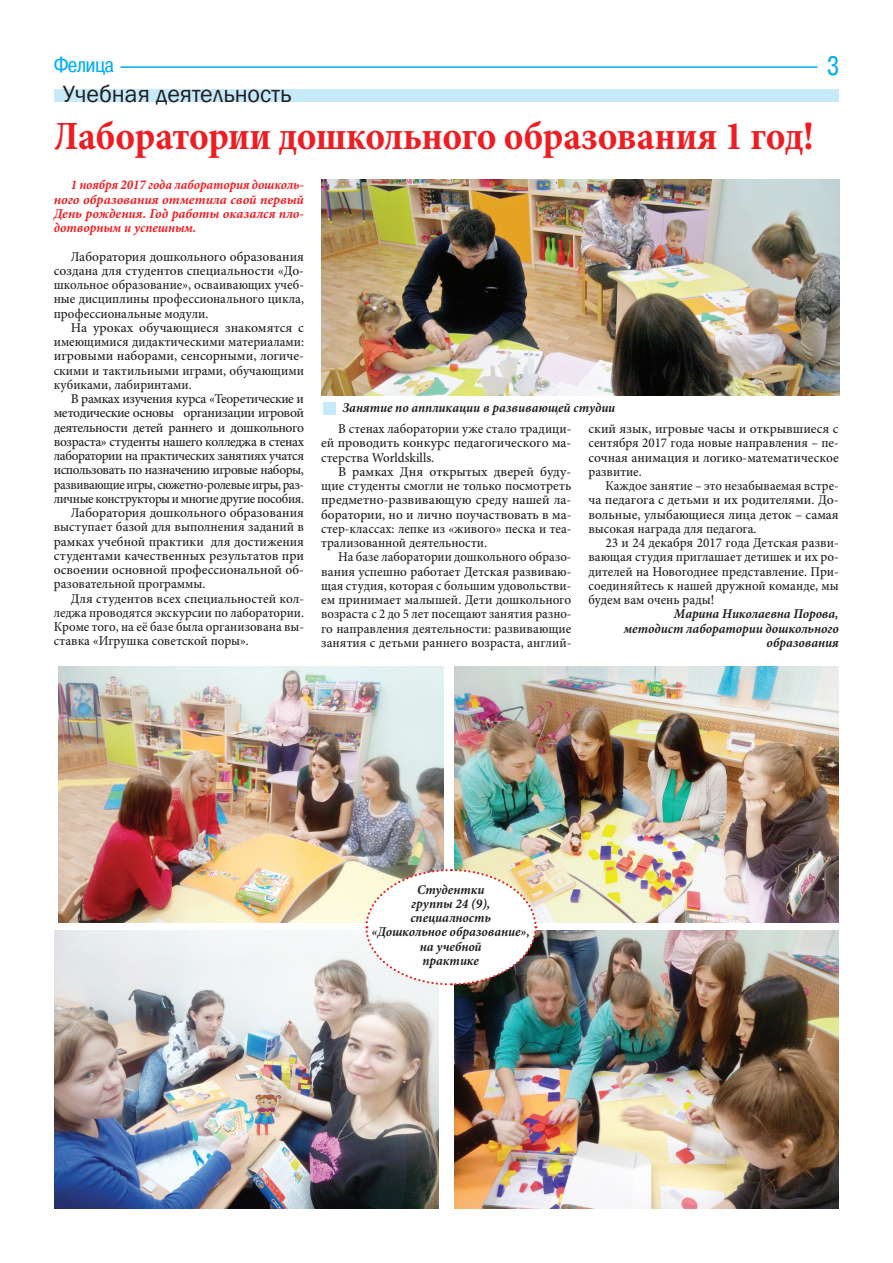
<style>
.page{position:relative;width:893px;height:1263px;background:#fff}
.page>*{position:absolute;margin:0;border:0;box-sizing:border-box;transform-origin:0 0}
.t1{font:700 condensed 40.5px "Minion Pro";letter-spacing:-.01em;color:#ee1d23}
.t2{font:26.55px "Pragmatica Cond C";color:#00aeef}
.t3{font:24.15px "Franklin Gothic";color:#231f20}
.t4{font:21px "Pragmatica Cond C";color:#00aeef}
.t5{font:500 13.5px/14.2px "Minion Pro";color:#231f20;text-align:justify}
.t6{font:500 13.5px/14.2px "Minion Pro";color:#231f20;text-align:justify;scale:.94 1}
.t7{font:500 13.5px "Minion Pro";letter-spacing:-.03em;color:#231f20}
.t8{font:italic 700 13.5px/14.2px "Minion Pro";color:#231f20;text-align:right;scale:.96 1}
.t9{font:500 13.5px/14.2px "Minion Pro";color:#231f20;text-align:justify;scale:.96 1}
.t10{font:italic 700 13.5px/14.2px "Minion Pro";color:#ee1d23;text-align:justify;scale:.94 1}
.t11{font:500 13.5px "Minion Pro";color:#231f20;scale:.95 1}
.t12{font:500 13.5px "Minion Pro";letter-spacing:-.03em;color:#231f20;scale:.94 1}
.t13{font:500 13.5px "Minion Pro";letter-spacing:-.03em;color:#231f20;scale:.96 1}
</style>
<div class="page">
<hr style="left:121px;top:66px;width:696px;height:2px;background:#00aeef">
<div style="left:54px;top:89px;width:785px;height:12px;background:#c6eafa"></div>
<img style="left:454px;top:666px;width:385px;height:257px">
<img style="left:454px;top:930px;width:385px;height:279px">
<img style="left:58px;top:666px;width:385px;height:257px">
<img style="left:54px;top:930px;width:385px;height:279px">
<svg style="left:364px;top:868px;width:174px;height:118px"></svg>
<div style="left:323px;top:402px;width:13px;height:13px;background:#c6eafa"></div>
<img style="left:321px;top:179px;width:518px;height:216px">
<h3 class="t4" style="left:54px;top:53px;width:61px">Фелица</h3>
<h2 class="t2" style="left:827px;top:50px;width:13px">3</h2>
<h3 class="t3" style="left:63px;top:79px;width:230px">Учебная деятельность</h3>
<h1 class="t1" style="left:54px;top:109px;width:761px">Лаборатории дошкольного образования 1 год!</h1>
<p class="t10" style="left:54px;top:178px;width:268px;text-indent:17px">1 ноября 2017 года лаборатория дошколь&shy;ного образования отметила свой первый День рождения. Год работы оказался пло&shy;дотворным и успешным.</p>
<p class="t5" style="left:54px;top:249px;width:252px;text-indent:17px">Лаборатория дошкольного образования создана для студентов специальности «До&shy;школьное образование», осваивающих учеб&shy;ные дисциплины профессионального цикла, профессиональные модули.</p>
<p class="t5" style="left:54px;top:320px;width:252px;text-indent:17px">На уроках обучающиеся знакомятся с имеющимися дидактическими материалами: игровыми наборами, сенсорными, логиче&shy;скими и тактильными играми, обучающими кубиками, лабиринтами.</p>
<p class="t7" style="left:71px;top:390px;width:235px">В рамках изучения курса «Теоретические и</p>
<p class="t7" style="left:54px;top:404px;width:252px">методические основы организации игровой</p>
<p class="t7" style="left:54px;top:418px;width:252px">деятельности детей раннего и дошкольного</p>
<p class="t7" style="left:54px;top:432px;width:252px">возраста» студенты нашего колледжа в стенах</p>
<p class="t7" style="left:54px;top:447px;width:252px">лаборатории на практических занятиях учатся</p>
<p class="t7" style="left:54px;top:461px;width:252px">использовать по назначению игровые наборы,</p>
<p class="t12" style="left:54px;top:475px;width:268px">развивающие игры, сюжетно-ролевые игры, раз-</p>
<p class="t13" style="left:54px;top:489px;width:262px">личные конструкторы и многие другие пособия.</p>
<p class="t5" style="left:71px;top:506px;width:235px">Лаборатория дошкольного образования</p>
<p class="t5" style="left:54px;top:520px;width:252px">выступает базой для выполнения заданий в</p>
<p class="t5" style="left:54px;top:534px;width:252px">рамках учебной практики для достижения</p>
<p class="t5" style="left:54px;top:548px;width:252px">студентами качественных результатов при</p>
<p class="t5" style="left:54px;top:563px;width:252px">освоении основной профессиональной об-</p>
<p class="t9" style="left:54px;top:577px;width:159px">разовательной программы.</p>
<p class="t5" style="left:71px;top:591px;width:235px">Для студентов всех специальностей кол-</p>
<p class="t11" style="left:54px;top:603px;width:265px">леджа проводятся экскурсии по лаборатории.</p>
<p class="t11" style="left:54px;top:618px;width:265px">Кроме того, на её базе была организована вы-</p>
<p class="t9" style="left:54px;top:634px;width:205px">ставка «Игрушка советской поры».</p>
<p class="t8" style="left:342px;top:400px;width:286px">Занятие по аппликации в развивающей студии</p>
<p class="t9" style="left:321px;top:422px;width:262px;text-indent:17px">В стенах лаборатории уже стало традици&shy;ей проводить конкурс педагогического ма&shy;стерства Worldskills.</p>
<p class="t5" style="left:321px;top:464px;width:252px;text-indent:17px">В рамках Дня открытых дверей буду&shy;щие студенты смогли не только посмотреть предметно-развивающую среду нашей ла&shy;боратории, но и лично поучаствовать в ма&shy;стер-классах: лепке из «живого» песка и теа&shy;трализованной деятельности.</p>
<p class="t6" style="left:321px;top:550px;width:268px;text-indent:17px">На базе лаборатории дошкольного образо&shy;вания успешно работает Детская развиваю&shy;щая студия, которая с большим удовольстви&shy;ем принимает малышей. Дети дошкольного возраста с 2 до 5 лет посещают занятия разно&shy;го направления деятельности: развивающие занятия с детьми раннего возраста, англий-</p>
<p class="t5" style="left:588px;top:422px;width:252px">ский язык, игровые часы и открывшиеся с сентября 2017 года новые направления – пе&shy;сочная анимация и логико-математическое развитие.</p>
<p class="t6" style="left:588px;top:479px;width:268px;text-indent:17px">Каждое занятие – это незабываемая встре&shy;ча педагога с детьми и их родителями. До&shy;вольные, улыбающиеся лица деток – самая высокая награда для педагога.</p>
<p class="t5" style="left:588px;top:536px;width:252px;text-indent:17px">23 и 24 декабря 2017 года Детская разви&shy;вающая студия приглашает детишек и их ро&shy;дителей на Новогоднее представление. При&shy;соединяйтесь к нашей дружной команде, мы будем вам очень рады!</p>
<p class="t8" style="left:624px;top:607px;width:225px">Марина Николаевна Порова, методист лаборатории дошкольного образования</p>
<p class="t8" style="left:371px;top:882px;width:166px;text-align:center">Студентки<br>группы 24 (9), специалность «Дошкольное образование», на учебной<br>практике</p>
</div>
